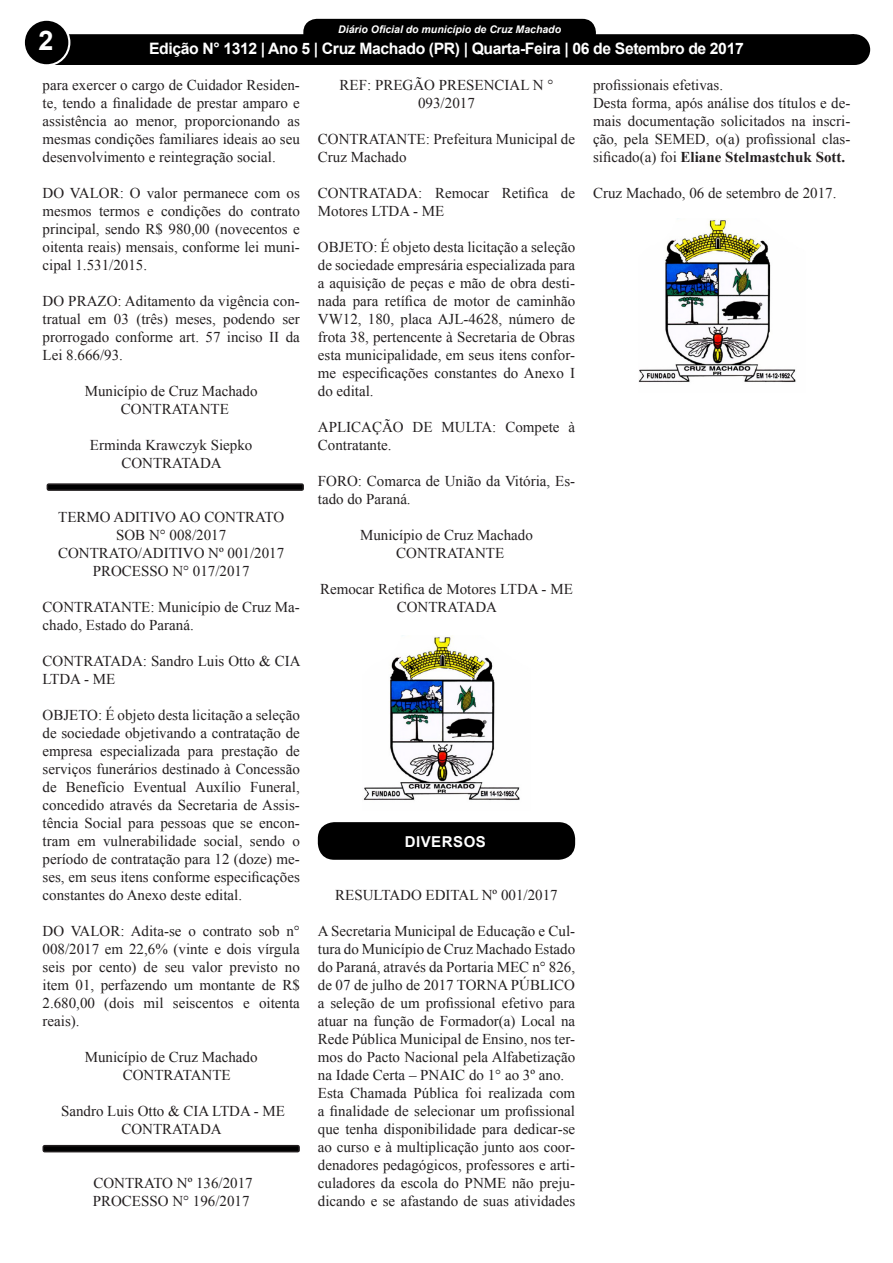
<style>
.page{position:relative;width:893px;height:1263px;background:#fff}
.page>*{position:absolute;margin:0;border:0;box-sizing:border-box;transform-origin:0 0}
.t1{font:700 27px "Arial";color:#fff}
.t2{font:700 15.75px "Arial";letter-spacing:-.025em;color:#fff}
.t3{font:15px/18px "Times New Roman";color:#231f20;text-align:justify}
.t4{font:700 15px "Arial";color:#fff}
.t5{font:700 15px "Arial";letter-spacing:.035em;color:#fff}
.t6{font:italic 700 10.5px "Arial";color:#fff}
.s1{font-weight:700}
</style>
<div class="page">
<div style="left:305px;top:20px;width:289px;height:28px;background:#000;border-radius:12px"></div>
<div style="left:303px;top:19px;width:293px;height:31px;border:3px solid #000;border-radius:12px"></div>
<div style="left:39px;top:34px;width:815px;height:31px;background:#000;border:2px solid #000"></div>
<div style="left:24px;top:20px;width:45px;height:45px;background:#000;border-radius:50%"></div>
<div style="left:23px;top:19px;width:47px;height:47px;border:2px solid #fff;border-radius:50%"></div>
<div style="left:840px;top:35px;width:29px;height:29px;background:#000;border-radius:50%"></div>
<div style="left:839px;top:34px;width:31px;height:31px;border:2px solid #000;border-radius:50%"></div>
<div style="left:93px;top:36px;width:676px;height:27px;background:#000"></div>
<div style="left:47px;top:484px;width:256px;height:6px;background:#000;border-radius:2px"></div>
<div style="left:47px;top:483px;width:257px;height:8px;border:2px solid #231f20;border-radius:2px"></div>
<img style="left:363px;top:636px;width:157px;height:164px">
<div style="left:318px;top:822px;width:257px;height:38px;background:#000;border-radius:16px"></div>
<div style="left:43px;top:1146px;width:256px;height:6px;background:#000;border-radius:2px"></div>
<div style="left:43px;top:1145px;width:257px;height:7px;border:2px solid #231f20;border-radius:2px"></div>
<img style="left:638px;top:218px;width:158px;height:165px">
<p class="t6" style="left:338px;top:22px;width:224px">Diário Oficial do município de Cruz Machado</p>
<p class="t2" style="left:149px;top:37px;width:596px">Edição N° 1312 | Ano 5 | Cruz Machado (PR) | Quarta-Feira | 06 de Setembro de 2017</p>
<p class="t1" style="left:38px;top:21px;width:17px">2</p>
<p class="t4" style="left:205px;top:40px;width:491px">Edição 1145 - Cruz Machado (PR) - Terça-Feira - 3 de Janeiro de 2017</p>
<p class="t3" style="left:43px;top:75px;width:259px">para exercer o cargo de Cuidador Residen&shy;te, tendo a finalidade de prestar amparo e assistência ao menor, proporcionando as mesmas condições familiares ideais ao seu desenvolvimento e reintegração social.</p>
<p class="t3" style="left:43px;top:183px;width:259px">DO VALOR: O valor permanece com os mesmos termos e condições do contrato principal, sendo R$ 980,00 (novecentos e oitenta reais) mensais, conforme lei muni&shy;cipal 1.531/2015.</p>
<p class="t3" style="left:43px;top:291px;width:259px">DO PRAZO: Aditamento da vigência con&shy;tratual em 03 (três) meses, podendo ser prorrogado conforme art. 57 inciso II da Lei 8.666/93.</p>
<p class="t3" style="left:85px;top:381px;width:174px">Município de Cruz Machado</p>
<p class="t3" style="left:121px;top:399px;width:109px">CONTRATANTE</p>
<p class="t3" style="left:90px;top:435px;width:164px">Erminda Krawczyk Siepko</p>
<p class="t3" style="left:121px;top:453px;width:102px">CONTRATADA</p>
<p class="t3" style="left:340px;top:75px;width:215px;text-align:center">REF: PREGÃO PRESENCIAL N °<br>093/2017</p>
<p class="t3" style="left:318px;top:129px;width:259px">CONTRATANTE: Prefeitura Municipal de<br>Cruz Machado</p>
<p class="t3" style="left:318px;top:183px;width:259px">CONTRATADA: Remocar Retifica de<br>Motores LTDA - ME</p>
<p class="t3" style="left:318px;top:237px;width:259px">OBJETO: É objeto desta licitação a seleção de sociedade empresária especializada para a aquisição de peças e mão de obra desti&shy;nada para retífica de motor de caminhão VW12, 180, placa AJL-4628, número de frota 38, pertencente à Secretaria de Obras esta municipalidade, em seus itens confor&shy;me especificações constantes do Anexo I do edital.</p>
<p class="t3" style="left:318px;top:417px;width:259px">APLICAÇÃO DE MULTA: Compete à<br>Contratante.</p>
<p class="t3" style="left:318px;top:471px;width:259px">FORO: Comarca de União da Vitória, Es&shy;tado do Paraná.</p>
<p class="t3" style="left:360px;top:525px;width:174px">Município de Cruz Machado</p>
<p class="t3" style="left:396px;top:543px;width:109px">CONTRATANTE</p>
<p class="t3" style="left:320px;top:579px;width:254px">Remocar Retifica de Motores LTDA - ME</p>
<p class="t3" style="left:397px;top:597px;width:102px">CONTRATADA</p>
<p class="t3" style="left:593px;top:75px;width:131px">profissionais efetivas.</p>
<p class="t3" style="left:593px;top:93px;width:259px">Desta forma, após análise dos títulos e de&shy;mais documentação solicitados na inscri&shy;ção, pela SEMED, o(a) profissional clas&shy;sificado(a) foi <span class="s1">Eliane Stelmastchuk Sott.</span></p>
<p class="t3" style="left:593px;top:183px;width:245px">Cruz Machado, 06 de setembro de 2017.</p>
<p class="t3" style="left:58px;top:507px;width:227px;text-align:center">TERMO ADITIVO AO CONTRATO<br>SOB N° 008/2017</p>
<p class="t3" style="left:58px;top:543px;width:228px">CONTRATO/ADITIVO Nº 001/2017</p>
<p class="t3" style="left:93px;top:561px;width:158px">PROCESSO N° 017/2017</p>
<p class="t3" style="left:43px;top:597px;width:259px">CONTRATANTE: Município de Cruz Ma&shy;chado, Estado do Paraná.</p>
<p class="t3" style="left:43px;top:651px;width:260px">CONTRATADA: Sandro Luis Otto &amp; CIA<br>LTDA - ME</p>
<p class="t3" style="left:43px;top:705px;width:259px">OBJETO: É objeto desta licitação a seleção de sociedade objetivando a contratação de empresa especializada para prestação de serviços funerários destinado à Concessão de Benefício Eventual Auxílio Funeral, concedido através da Secretaria de Assis&shy;tência Social para pessoas que se encon&shy;tram em vulnerabilidade social, sendo o período de contratação para 12 (doze) me&shy;ses, em seus itens conforme especificações constantes do Anexo deste edital.</p>
<p class="t3" style="left:43px;top:921px;width:259px">DO VALOR: Adita-se o contrato sob n° 008/2017 em 22,6% (vinte e dois vírgula seis por cento) de seu valor previsto no item 01, perfazendo um montante de R$ 2.680,00 (dois mil seiscentos e oitenta reais).</p>
<p class="t3" style="left:85px;top:1047px;width:174px">Município de Cruz Machado</p>
<p class="t3" style="left:123px;top:1065px;width:109px">CONTRATANTE</p>
<p class="t3" style="left:61px;top:1101px;width:226px">Sandro Luis Otto &amp; CIA LTDA - ME</p>
<p class="t3" style="left:121px;top:1119px;width:102px">CONTRATADA</p>
<p class="t5" style="left:405px;top:831px;width:83px">DIVERSOS</p>
<p class="t3" style="left:335px;top:885px;width:224px">RESULTADO EDITAL Nº 001/2017</p>
<p class="t3" style="left:318px;top:921px;width:259px">A Secretaria Municipal de Educação e Cul&shy;tura do Município de Cruz Machado Estado do Paraná, através da Portaria MEC n° 826, de 07 de julho de 2017 TORNA PÚBLICO a seleção de um profissional efetivo para atuar na função de Formador(a) Local na Rede Pública Municipal de Ensino, nos ter&shy;mos do Pacto Nacional pela Alfabetização na Idade Certa – PNAIC do 1° ao 3º ano.</p>
<p class="t3" style="left:318px;top:1083px;width:259px">Esta Chamada Pública foi realizada com a finalidade de selecionar um profissional que tenha disponibilidade para dedicar-se ao curso e à multiplicação junto aos coor&shy;denadores pedagógicos, professores e arti&shy;culadores da escola do PNME não preju&shy;dicando e se afastando de suas atividades</p>
<p class="t3" style="left:93px;top:1173px;width:161px">CONTRATO Nº 136/2017</p>
<p class="t3" style="left:93px;top:1191px;width:158px">PROCESSO N° 196/2017</p>
</div>
